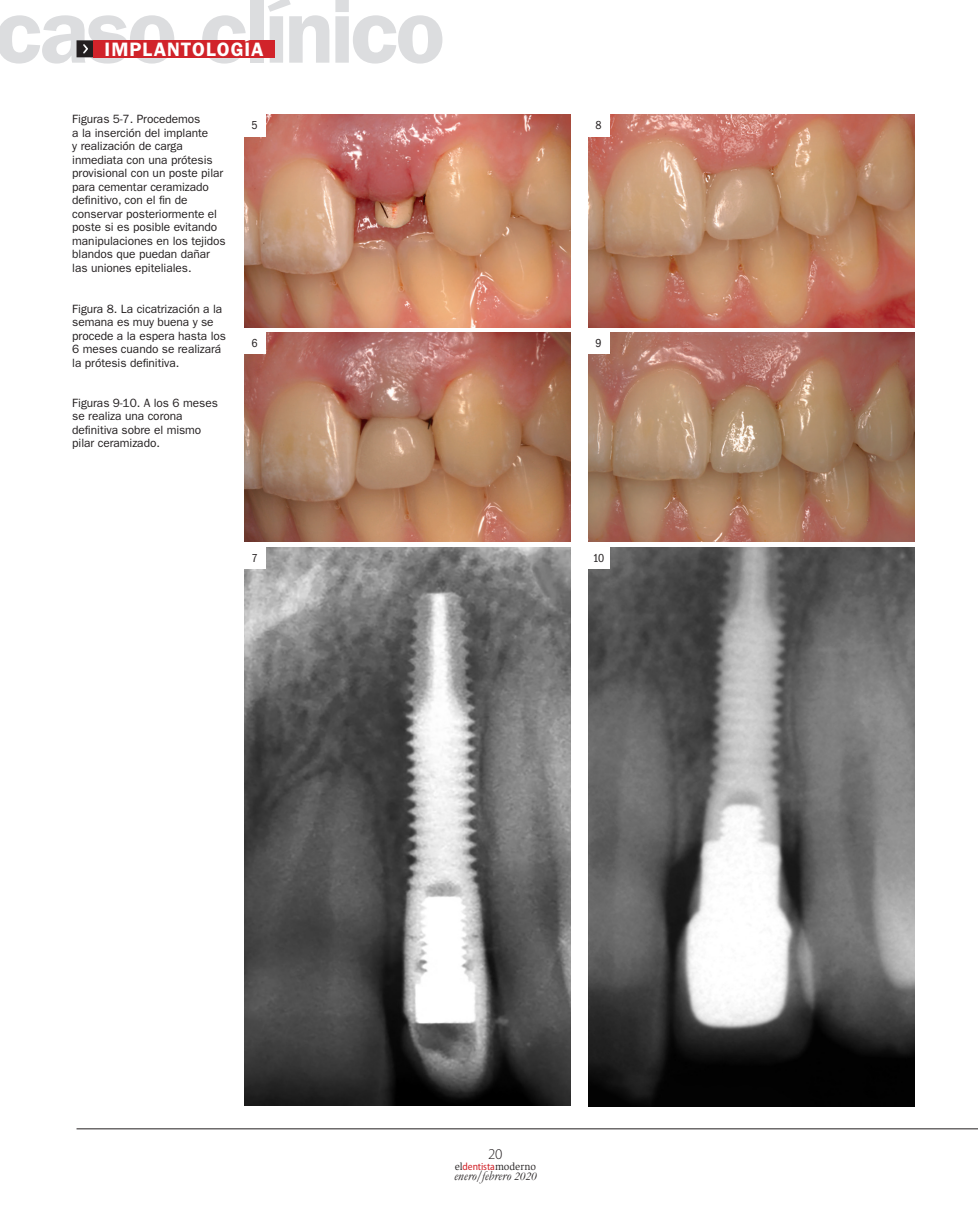
<style>
.page{position:relative;width:978px;height:1212px;background:#fff}
.page>*{position:absolute;margin:0;border:0;box-sizing:border-box;transform-origin:0 0}
.t1{font:600 91.35px "ITC Franklin Gothic Std";letter-spacing:-.045em;color:#dcdddf}
.t2{font:600 19.5px "ITC Franklin Gothic Std";letter-spacing:.05em;color:#fff}
.t3{font:300 15px "Myriad Pro";color:#231f20}
.t4{font:italic 13.5px "Garamond";letter-spacing:.005em;color:#231f20}
.PIE_DE_FOTO{font:12px/13.5px "ITC Franklin Gothic Std";letter-spacing:-.005em;color:#231f20}
.DM_Didascalia_Italia{font:condensed 12px "ITC Franklin Gothic Std";color:#231f20}
.t5{font:10.5px "Slimbach Std";color:#231f20}
.s1{font-family:"Myriad Pro";font-stretch:semi-condensed;color:#d1232a}
.s2{font-size:12px}
</style>
<div class="page">
<hr style="left:77px;top:1128px;width:901px;height:1px;background:#231f20">
<svg style="left:77px;top:40px;width:17px;height:17px"></svg>
<div style="left:94px;top:40px;width:181px;height:17px;background:#d1232a"></div>
<img style="left:244px;top:115px;width:326px;height:212px">
<img style="left:244px;top:332px;width:326px;height:210px">
<img style="left:244px;top:547px;width:326px;height:559px">
<img style="left:588px;top:115px;width:326px;height:212px">
<img style="left:588px;top:332px;width:326px;height:210px">
<img style="left:588px;top:547px;width:326px;height:559px">
<div style="left:243px;top:114px;width:23px;height:22px;background:#fff"></div>
<div style="left:243px;top:331px;width:23px;height:23px;background:#fff"></div>
<div style="left:243px;top:546px;width:23px;height:23px;background:#fff"></div>
<div style="left:587px;top:114px;width:23px;height:22px;background:#fff"></div>
<div style="left:587px;top:331px;width:23px;height:23px;background:#fff"></div>
<div style="left:587px;top:546px;width:23px;height:23px;background:#fff"></div>
<h1 class="t1" style="left:-6px;top:-23px;width:452px">caso clínico</h1>
<h2 class="t2" style="left:105px;top:37px;width:161px">IMPLANTOLOGÍA</h2>
<p class="PIE_DE_FOTO" style="left:72px;top:112px;width:155px">Figuras 5-7. Procedemos<br>a la inserción del implante<br>y realización de carga inmediata con una prótesis provisional con un poste pilar para cementar ceramizado definitivo, con el fin de conservar posteriormente el poste si es posible evitando manipulaciones en los tejidos blandos que puedan dañar las uniones epiteliales.</p>
<p class="DM_Didascalia_Italia" style="left:252px;top:118px;width:8px">5</p>
<p class="PIE_DE_FOTO" style="left:72px;top:302px;width:155px">Figura 8. La cicatrización a la semana es muy buena y se procede a la espera hasta los<br>6 meses cuando se realizará la prótesis definitiva.</p>
<p class="PIE_DE_FOTO" style="left:72px;top:396px;width:147px">Figuras 9-10. A los 6 meses se realiza una corona definitiva sobre el mismo pilar ceramizado.</p>
<p class="DM_Didascalia_Italia" style="left:252px;top:336px;width:8px">6</p>
<p class="DM_Didascalia_Italia" style="left:252px;top:551px;width:8px">7</p>
<p class="DM_Didascalia_Italia" style="left:596px;top:118px;width:8px">8</p>
<p class="DM_Didascalia_Italia" style="left:596px;top:336px;width:8px">9</p>
<p class="DM_Didascalia_Italia" style="left:593px;top:551px;width:13px">10</p>
<p class="t3" style="left:488px;top:1146px;width:16px">20</p>
<p class="t5" style="left:455px;top:1160px;width:83px">el<span class="s1">dentista</span>moderno</p>
<p class="t4" style="left:454px;top:1167px;width:84px">enero/febrero <span class="s2">2020</span></p>
</div>
